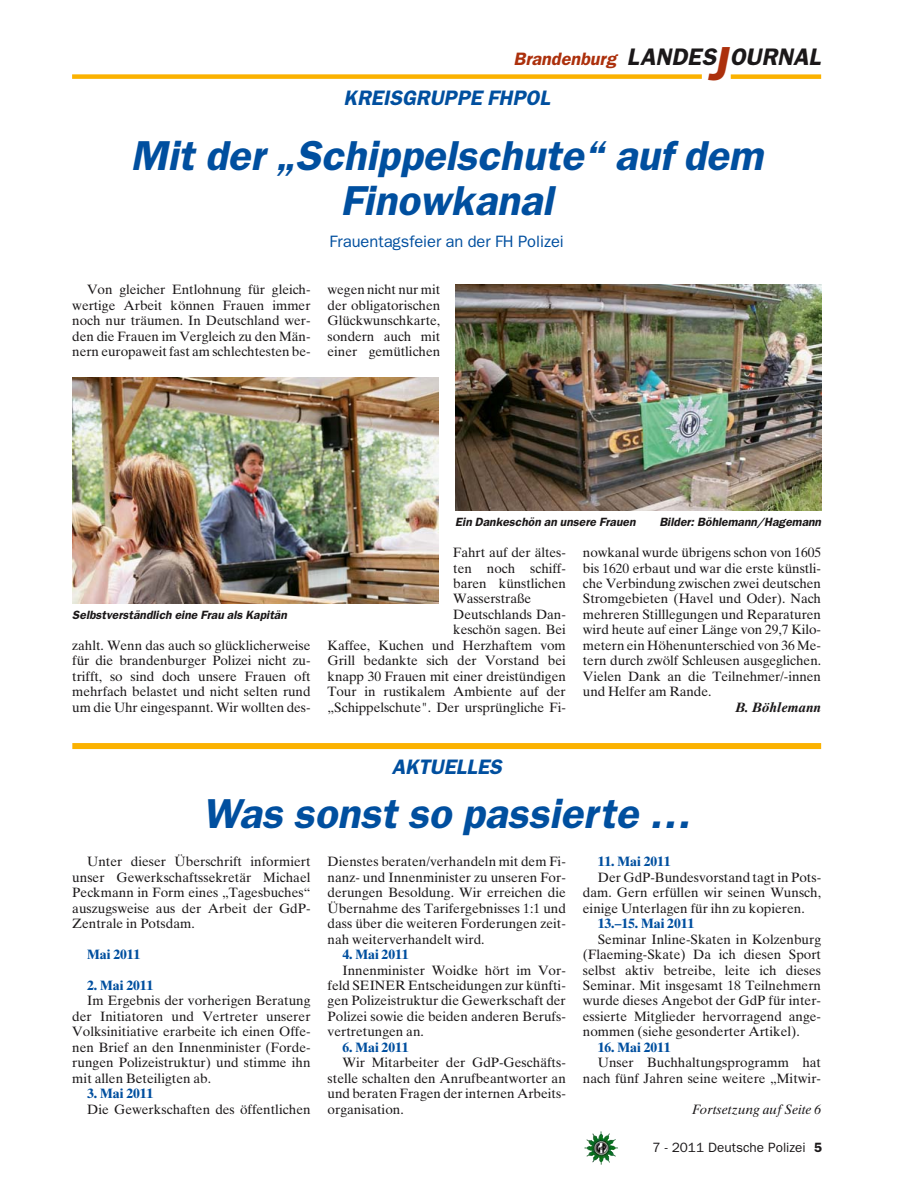
<style>
.page{position:relative;width:902px;height:1200px;background:#fff}
.page>*{position:absolute;margin:0;border:0;box-sizing:border-box;transform-origin:0 0}
.t1{font:italic 600 42px/45px "Franklin Gothic";color:#004f9f;text-align:center}
.t2{font:italic 600 24px "Franklin Gothic";color:#1b1819}
.t3{font:italic 600 21px "Franklin Gothic";color:#004f9f}
.t4{font:italic 600 18px "Franklin Gothic";color:#ac300c}
.t5{font:16.5px "Franklin Gothic";color:#004f9f}
.t6{font:13.5px/15.5px "Times Ten";letter-spacing:-.005em;color:#1b1819;text-align:justify}
.t7{font:700 13.5px "Times Ten";color:#004f9f}
.t8{font:13.5px "Franklin Gothic";color:#1b1819}
.t9{font:italic 13.5px "Times Ten";color:#1b1819}
.t10{font:italic 700 13.5px "Times Ten";color:#1b1819}
.t11{font:italic 600 12px "Franklin Gothic";color:#1b1819}
.s1{font-size:48px;color:#ac300c}
.s2{font-weight:600}
</style>
<div class="page">
<img style="left:586px;top:1132px;width:32px;height:32px">
<div style="left:72px;top:74px;width:629px;height:5px;background:#fbb200"></div>
<div style="left:730px;top:74px;width:91px;height:5px;background:#fbb200"></div>
<svg style="left:72px;top:743px;width:749px;height:5px;background:#fbb202"></svg>
<img style="left:72px;top:377px;width:366px;height:226px">
<img style="left:455px;top:285px;width:366px;height:225px">
<h2 class="t2" style="left:626px;top:48px;width:110px">LANDES<span class="s1">J</span></h2>
<h3 class="t4" style="left:513px;top:52px;width:104px">Brandenburg</h3>
<h2 class="t2" style="left:729px;top:48px;width:92px">OURNAL</h2>
<h3 class="t3" style="left:343px;top:90px;width:208px">KREISGRUPPE FHPOL</h3>
<h1 class="t1" style="left:130px;top:136px;width:641px">Mit der „Schippelschute“ auf dem<br>Finowkanal</h1>
<p class="t5" style="left:329px;top:235px;width:236px">Frauentagsfeier an der FH Polizei</p>
<p class="t6" style="left:72px;top:283px;width:240px;text-indent:15px">Von gleicher Entlohnung für gleich&shy;wertige Arbeit können Frauen immer noch nur träumen. In Deutschland wer&shy;den die Frauen im Vergleich zu den Män&shy;nern europaweit fast am schlechtesten be-</p>
<p class="t6" style="left:327px;top:283px;width:114px">wegen nicht nur mit der obligatorischen Glückwunschkarte, sondern auch mit einer gemütlichen</p>
<p class="t11" style="left:72px;top:610px;width:218px">Selbstverständlich eine Frau als Kapitän</p>
<p class="t6" style="left:72px;top:638px;width:240px">zahlt. Wenn das auch so glücklicherweise für die brandenburger Polizei nicht zu&shy;trifft, so sind doch unsere Frauen oft mehrfach belastet und nicht selten rund um die Uhr eingespannt. Wir wollten des-</p>
<p class="t11" style="left:455px;top:517px;width:184px">Ein Dankeschön an unsere Frauen</p>
<p class="t11" style="left:659px;top:517px;width:165px">Bilder: Böhlemann/Hagemann</p>
<p class="t6" style="left:453px;top:546px;width:114px">Fahrt auf der ältes -</p>
<p class="t6" style="left:453px;top:561px;width:114px">ten noch schiff -</p>
<p class="t6" style="left:453px;top:577px;width:114px">baren künstlichen</p>
<p class="t6" style="left:453px;top:592px;width:80px">Wasserstraße</p>
<p class="t6" style="left:453px;top:607px;width:114px">Deutschlands Dan-</p>
<p class="t6" style="left:453px;top:623px;width:114px">keschön sagen. Bei</p>
<p class="t6" style="left:327px;top:638px;width:240px">Kaffee, Kuchen und Herzhaftem vom</p>
<p class="t6" style="left:327px;top:654px;width:240px">Grill bedankte sich der Vorstand bei</p>
<p class="t6" style="left:327px;top:669px;width:240px">knapp 30 Frauen mit einer dreistündigen</p>
<p class="t6" style="left:327px;top:685px;width:240px">Tour in rustikalem Ambiente auf der</p>
<p class="t6" style="left:327px;top:700px;width:240px">„Schippelschute". Der ursprüngliche Fi-</p>
<p class="t6" style="left:583px;top:546px;width:240px">nowkanal wurde übrigens schon von 1605 bis 1620 erbaut und war die erste künstli&shy;che Verbindung zwischen zwei deutschen Stromgebieten (Havel und Oder). Nach mehreren Stilllegungen und Reparaturen wird heute auf einer Länge von 29,7 Kilo&shy;metern ein Höhenunterschied von 36 Me&shy;tern durch zwölf Schleusen ausgeglichen.<br>Vielen Dank an die Teilnehmer/-innen und Helfer am Rande.</p>
<p class="t10" style="left:735px;top:701px;width:87px">B. Böhlemann</p>
<h3 class="t3" style="left:391px;top:759px;width:115px">AKTUELLES</h3>
<h1 class="t1" style="left:202px;top:794px;width:497px">Was sonst so passierte …</h1>
<p class="t6" style="left:72px;top:855px;width:240px;text-indent:15px">Unter dieser Überschrift informiert unser Gewerkschaftssekretär Michael Peckmann in Form eines „Tagesbuches“ auszugsweise aus der Arbeit der GdP-Zentrale in Potsdam.</p>
<p class="t7" style="left:87px;top:949px;width:55px">Mai 2011</p>
<p class="t7" style="left:87px;top:980px;width:68px">2. Mai 2011</p>
<p class="t6" style="left:72px;top:994px;width:240px;text-indent:15px">Im Ergebnis der vorherigen Beratung der Initiatoren und Vertreter unserer Volksinitiative erarbeite ich einen Offe&shy;nen Brief an den Innenminister (Forde&shy;rungen Polizeistruktur) und stimme ihn mit allen Beteiligten ab.</p>
<p class="t7" style="left:87px;top:1088px;width:68px">3. Mai 2011</p>
<p class="t6" style="left:87px;top:1102px;width:225px">Die Gewerkschaften des öffentlichen</p>
<p class="t6" style="left:327px;top:855px;width:240px">Dienstes beraten/verhandeln mit dem Fi&shy;nanz- und Innenminister zu unseren For&shy;derungen Besoldung. Wir erreichen die Übernahme des Tarifergebnisses 1:1 und dass über die weiteren Forderungen zeit&shy;nah weiterverhandelt wird.</p>
<p class="t7" style="left:342px;top:949px;width:68px">4. Mai 2011</p>
<p class="t6" style="left:327px;top:963px;width:240px;text-indent:15px">Innenminister Woidke hört im Vor&shy;feld SEINER Entscheidungen zur künfti&shy;gen Polizeistruktur die Gewerkschaft der Polizei sowie die beiden anderen Berufs&shy;vertretungen an.</p>
<p class="t7" style="left:342px;top:1041px;width:68px">6. Mai 2011</p>
<p class="t6" style="left:327px;top:1056px;width:240px;text-indent:15px">Wir Mitarbeiter der GdP-Geschäfts&shy;stelle schalten den Anrufbeantworter an und beraten Fragen der internen Arbeits&shy;organisation.</p>
<p class="t7" style="left:597px;top:856px;width:74px">11. Mai 2011</p>
<p class="t6" style="left:583px;top:870px;width:240px;text-indent:15px">Der GdP-Bundesvorstand tagt in Pots&shy;dam. Gern erfüllen wir seinen Wunsch, einige Unterlagen für ihn zu kopieren.</p>
<p class="t7" style="left:597px;top:918px;width:98px">13.–15. Mai 2011</p>
<p class="t6" style="left:583px;top:932px;width:240px;text-indent:15px">Seminar Inline-Skaten in Kolzenburg (Flaeming-Skate) Da ich diesen Sport selbst aktiv betreibe, leite ich dieses Seminar. Mit insgesamt 18 Teilnehmern wurde dieses Angebot der GdP für inter&shy;essierte Mitglieder hervorragend ange&shy;nommen (siehe gesonderter Artikel).</p>
<p class="t7" style="left:597px;top:1041px;width:74px">16. Mai 2011</p>
<p class="t6" style="left:583px;top:1056px;width:240px;text-align:right">Unser Buchhaltungsprogramm hat nach fünf Jahren seine weitere „Mitwir-</p>
<p class="t9" style="left:691px;top:1103px;width:131px">Fortsetzung auf Seite 6</p>
<p class="t8" style="left:652px;top:1142px;width:171px">7 - 2011 Deutsche Polizei <span class="s2">5</span></p>
</div>
